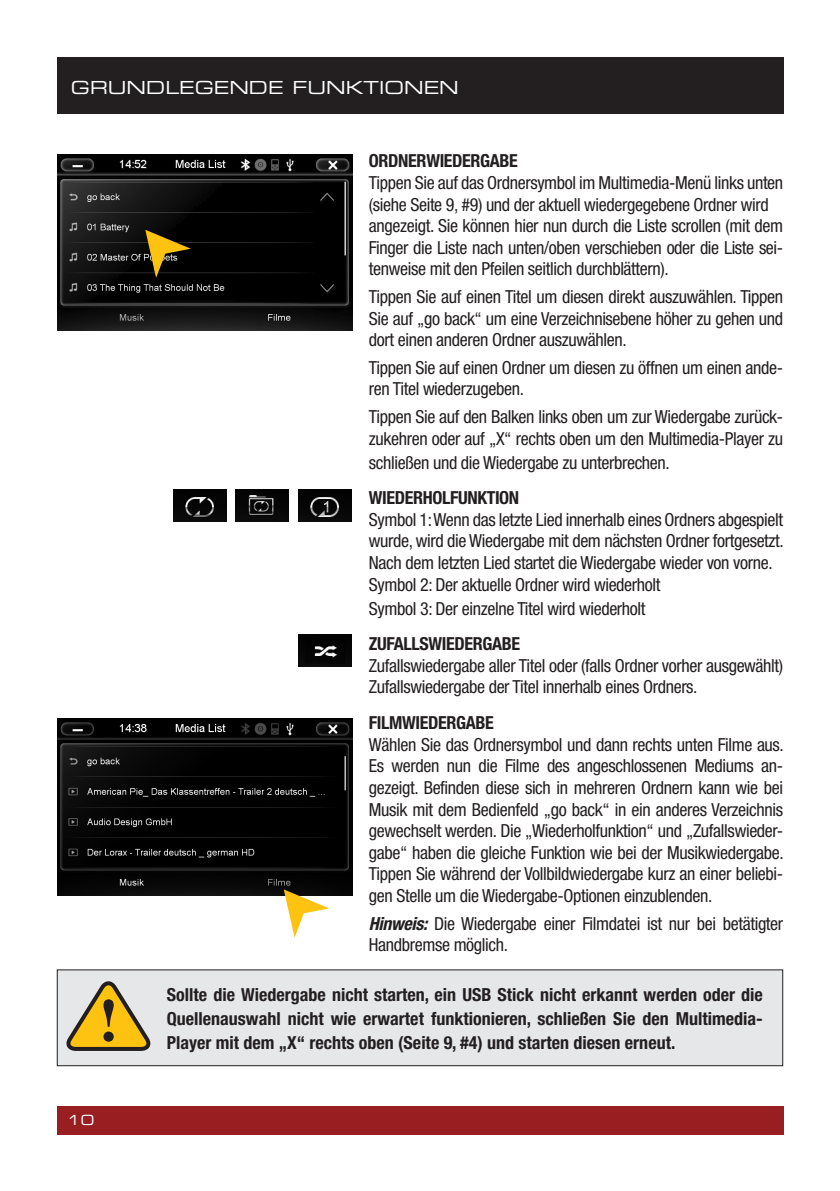
<style>
.page{position:relative;width:840px;height:1191px;background:#fff}
.page>*{position:absolute;margin:0;border:0;box-sizing:border-box;transform-origin:0 0}
.t1{font:condensed 18px/21.6px "Helvetica Neue";letter-spacing:-.02em;color:#231f20}
.t2{font:700 condensed 18px/24px "Helvetica Neue";letter-spacing:-.02em;color:#231f20;text-align:justify}
.t3{font:18px "Eurostile Extended Two";color:#fff}
.t4{font:14px "Eurostile Extended Two";color:#fff}
.s1{font-weight:700;font-style:italic}
</style>
<div class="page">
<div style="left:57px;top:1106px;width:725px;height:28px;background:#981e21"></div>
<div style="left:57px;top:57px;width:725px;height:56px;background:#231f20"></div>
<img style="left:57px;top:154px;width:295px;height:177px">
<img style="left:298px;top:489px;width:53px;height:32px">
<img style="left:298px;top:634px;width:53px;height:32px">
<img style="left:236px;top:489px;width:53px;height:32px">
<img style="left:173px;top:489px;width:53px;height:32px">
<img style="left:57px;top:718px;width:295px;height:177px">
<svg style="left:145px;top:230px;width:46px;height:48px"></svg>
<svg style="left:283px;top:889px;width:46px;height:48px"></svg>
<div style="left:56px;top:969px;width:727px;height:97px;background:#e6e7e9"></div>
<svg style="left:66px;top:976px;width:90px;height:77px"></svg>
<p class="t3" style="left:71px;top:75px;width:389px">GRUNDLEGENDE FUNKTIONEN</p>
<p class="t2" style="left:369px;top:149px;width:150px">ORDNERWIEDERGABE</p>
<p class="t1" style="left:369px;top:172px;width:415px">Tippen Sie auf das Ordnersymbol im Multimedia-Menü links unten (siehe Seite 9, #9) und der aktuell wiedergegebene Ordner wird angezeigt. Sie können hier nun durch die Liste scrollen (mit dem Finger die Liste nach unten/oben verschieben oder die Liste sei&shy;tenweise mit den Pfeilen seitlich durchblättern).</p>
<p class="t1" style="left:369px;top:286px;width:415px;text-align:justify">Tippen Sie auf einen Titel um diesen direkt auszuwählen. Tippen Sie auf „go back“ um eine Verzeichnisebene höher zu gehen und dort einen anderen Ordner auszuwählen.</p>
<p class="t1" style="left:369px;top:356px;width:415px">Tippen Sie auf einen Ordner um diesen zu öffnen um einen ande&shy;ren Titel wiederzugeben.</p>
<p class="t1" style="left:369px;top:406px;width:415px">Tippen Sie auf den Balken links oben um zur Wiedergabe zurück&shy;zukehren oder auf „X“ rechts oben um den Multimedia-Player zu</p>
<p class="t1" style="left:369px;top:451px;width:302px">schließen und die Wiedergabe zu unterbrechen.</p>
<p class="t2" style="left:369px;top:485px;width:152px">WIEDERHOLFUNKTION</p>
<p class="t1" style="left:369px;top:508px;width:416px">Symbol 1: Wenn das letzte Lied innerhalb eines Ordners abgespielt wurde, wird die Wiedergabe mit dem nächsten Ordner fortgesetzt.<br>Nach dem letzten Lied startet die Wiedergabe wieder von vorne.<br>Symbol 2: Der aktuelle Ordner wird wiederholt</p>
<p class="t1" style="left:369px;top:597px;width:278px">Symbol 3: Der einzelne Titel wird wiederholt</p>
<p class="t2" style="left:369px;top:631px;width:152px">ZUFALLSWIEDERGABE</p>
<p class="t1" style="left:369px;top:654px;width:415px">Zufallswiedergabe aller Titel oder (falls Ordner vorher ausgewählt)<br>Zufallswiedergabe der Titel innerhalb eines Ordners.</p>
<p class="t2" style="left:369px;top:710px;width:126px">FILMWIEDERGABE</p>
<p class="t1" style="left:369px;top:733px;width:416px;text-align:justify">Wählen Sie das Ordnersymbol und dann rechts unten Filme aus.<br>Es werden nun die Filme des angeschlossenen Mediums an&shy;gezeigt. Befinden diese sich in mehreren Ordnern kann wie bei Musik mit dem Bedienfeld „go back“ in ein anderes Verzeichnis gewechselt werden. Die „Wiederholfunktion“ und „Zufallswieder&shy;gabe“ haben die gleiche Funktion wie bei der Musikwiedergabe.<br>Tippen Sie während der Vollbildwiedergabe kurz an einer beliebi&shy;gen Stelle um die Wiedergabe-Optionen einzublenden.</p>
<p class="t1" style="left:369px;top:912px;width:415px"><span class="s1">Hinweis:</span> Die Wiedergabe einer Filmdatei ist nur bei betätigter<br>Handbremse möglich.</p>
<p class="t4" style="left:67px;top:1110px;width:28px">10</p>
<p class="t2" style="left:167px;top:982px;width:597px">Sollte die Wiedergabe nicht starten, ein USB Stick nicht erkannt werden oder die Quellenauswahl nicht wie erwartet funktionieren, schließen Sie den Multimedia-Player mit dem „X“ rechts oben (Seite 9, #4) und starten diesen erneut.</p>
</div>
